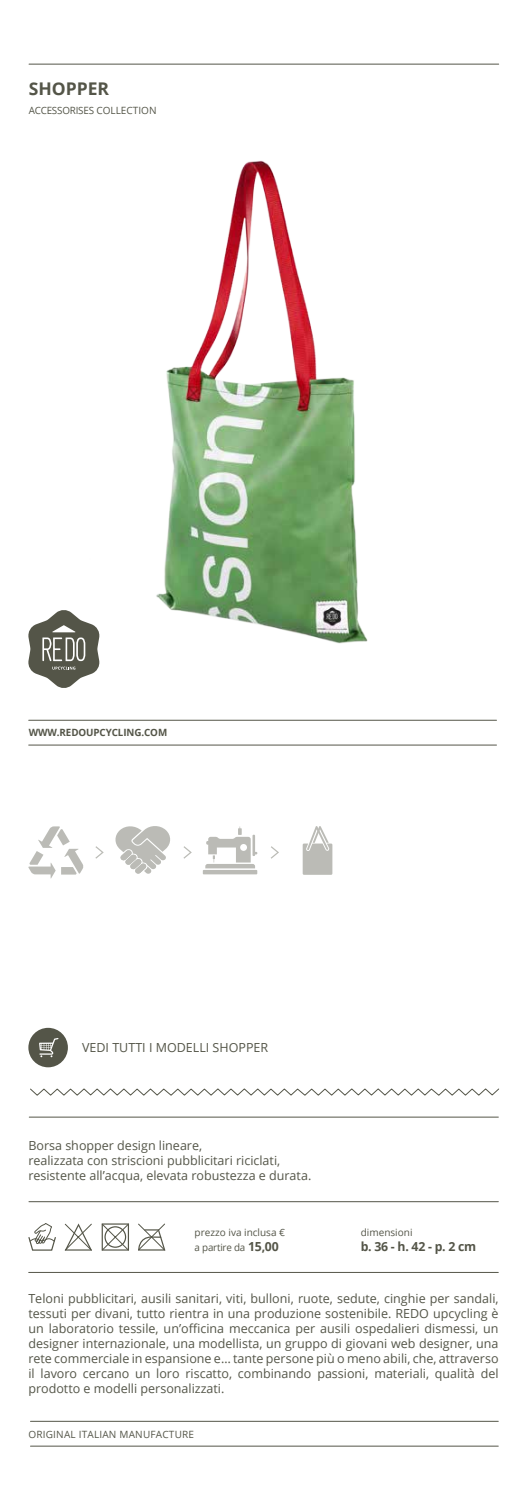
<style>
.page{position:relative;width:527px;height:1489px;background:#fff}
.page>*{position:absolute;margin:0;border:0;box-sizing:border-box;transform-origin:0 0}
.t1{font:700 17.5px "Open Sans";color:#545548}
.t2{font:12.5px/15px "Open Sans";color:#545548;text-align:justify}
.t3{font:700 12.5px "Open Sans";color:#545548}
.t4{font:10px/15px "Open Sans";color:#545548}
.t5{font:10px "Open Sans";letter-spacing:.02em;color:#545548}
.t6{font:10px "Open Sans";letter-spacing:-.02em;color:#545548}
.t7{font:700 10px "Open Sans";letter-spacing:-.01em;color:#545548}
.s1{font-weight:700;font-size:12.5px}
</style>
<div class="page">
<img style="left:156px;top:160px;width:212px;height:484px">
<svg style="left:28px;top:610px;width:72px;height:78px"></svg>
<hr style="left:29px;top:64px;width:469px;height:1px;background:#545548">
<svg style="left:28px;top:1223px;width:28px;height:28px"></svg>
<svg style="left:64px;top:1223px;width:102px;height:28px"></svg>
<hr style="left:29px;top:744px;width:467px;height:1px;background:#545548">
<hr style="left:29px;top:720px;width:467px;height:1px;background:#545548">
<svg style="left:30px;top:1088px;width:469px;height:7px"></svg>
<hr style="left:30px;top:1445px;width:468px;height:1px;background:#545548">
<hr style="left:30px;top:1420px;width:468px;height:1px;background:#545548">
<hr style="left:29px;top:1271px;width:469px;height:1px;background:#545548">
<hr style="left:29px;top:1201px;width:469px;height:1px;background:#545548">
<hr style="left:29px;top:1116px;width:469px;height:1px;background:#545548">
<div style="left:203px;top:869px;width:54px;height:5px;background:#bbbbb6"></div>
<svg style="left:28px;top:826px;width:55px;height:52px"></svg>
<svg style="left:95px;top:826px;width:184px;height:47px"></svg>
<svg style="left:302px;top:826px;width:30px;height:48px"></svg>
<div style="left:28px;top:1027px;width:40px;height:40px;background:#545548;border-radius:50%"></div>
<svg style="left:39px;top:1038px;width:19px;height:19px"></svg>
<h1 class="t1" style="left:29px;top:76px;width:82px">SHOPPER</h1>
<p class="t6" style="left:29px;top:103px;width:129px">ACCESSORISES COLLECTION</p>
<p class="t7" style="left:29px;top:725px;width:140px">WWW.REDOUPCYCLING.COM</p>
<p class="t2" style="left:82px;top:1039px;width:187px">VEDI TUTTI I MODELLI SHOPPER</p>
<p class="t2" style="left:28px;top:1137px;width:284px;text-align:left">Borsa shopper design lineare,<br>realizzata con striscioni pubblicitari riciclati, resistente all’acqua, elevata robustezza e durata.</p>
<p class="t4" style="left:194px;top:1224px;width:92px">prezzo iva inclusa € a partire da <span class="s1">15,00</span></p>
<p class="t4" style="left:360px;top:1224px;width:53px">dimensioni</p>
<p class="t3" style="left:360px;top:1237px;width:117px">b. 36 - h. 42 - p. 2 cm</p>
<p class="t2" style="left:28px;top:1290px;width:471px">Teloni pubblicitari, ausili sanitari, viti, bulloni, ruote, sedute, cinghie per sandali, tessuti per divani, tutto rientra in una produzione sostenibile. REDO upcycling è un laboratorio tessile, un’officina meccanica per ausili ospedalieri dismessi, un designer internazionale, una modellista, un gruppo di giovani web designer, una rete commerciale in espansione e… tante persone più o meno abili, che, attraverso il lavoro cercano un loro riscatto, combinando passioni, materiali, qualità del prodotto e modelli personalizzati.</p>
<p class="t5" style="left:28px;top:1426px;width:167px">ORIGINAL ITALIAN MANUFACTURE</p>
</div>
